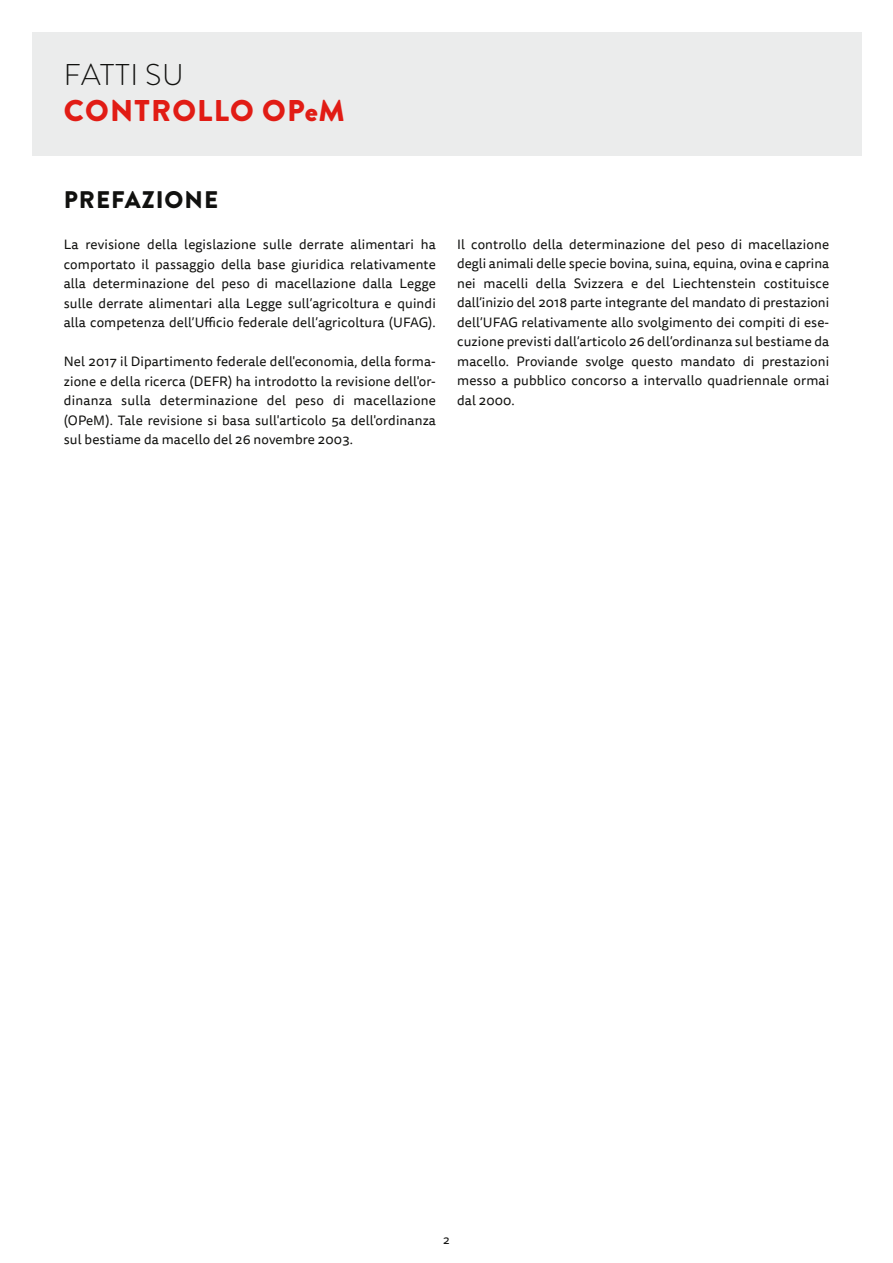
<style>
.page{position:relative;width:893px;height:1263px;background:#fff}
.page>*{position:absolute;margin:0;border:0;box-sizing:border-box;transform-origin:0 0}
.t1{font:900 30px "Brandon Grotesque";letter-spacing:.04em;color:#e11c15}
.t2{font:300 30px "Brandon Grotesque";letter-spacing:.02em;color:#11110f}
.t3{font:900 24px "Brandon Grotesque";letter-spacing:.04em;color:#11110f}
.t4{font:13.5px/19.5px "Tisa Sans Pro";letter-spacing:.01em;color:#11110f;text-align:justify}
.t5{font:12px "Tisa Sans Pro";color:#11110f}
</style>
<div class="page">
<div style="left:32px;top:32px;width:829px;height:123px;background:#ebecec"></div>
<h1 class="t2" style="left:64px;top:54px;width:121px">FATTI SU</h1>
<h1 class="t1" style="left:64px;top:89px;width:282px">CONTROLLO OPeM</h1>
<h2 class="t3" style="left:64px;top:183px;width:156px">PREFAZIONE</h2>
<p class="t4" style="left:64px;top:235px;width:374px">La revisione della legislazione sulle derrate alimentari ha comportato il passaggio della base giuridica relativamente alla determinazione del peso di macellazione dalla Legge sulle derrate alimentari alla Legge sull’agricoltura e quindi alla competenza dell’Ufficio federale dell’agricoltura (UFAG).</p>
<p class="t4" style="left:64px;top:352px;width:374px">Nel 2017 il Dipartimento federale dell'economia, della forma&shy;zione e della ricerca (DEFR) ha introdotto la revisione dell'or&shy;dinanza sulla determinazione del peso di macellazione (OPeM). Tale revisione si basa sull'articolo 5a dell'ordinanza sul bestiame da macello del 26 novembre 2003.</p>
<p class="t4" style="left:457px;top:235px;width:374px">Il controllo della determinazione del peso di macellazione degli animali delle specie bovina, suina, equina, ovina e caprina nei macelli della Svizzera e del Liechtenstein costituisce dall’inizio del 2018 parte integrante del mandato di prestazioni dell’UFAG relativamente allo svolgimento dei compiti di ese&shy;cuzione previsti dall’articolo 26 dell’ordinanza sul bestiame da macello. Proviande svolge questo mandato di prestazioni messo a pubblico concorso a intervallo quadriennale ormai dal 2000.</p>
<p class="t5" style="left:443px;top:1231px;width:8px">2</p>
</div>
